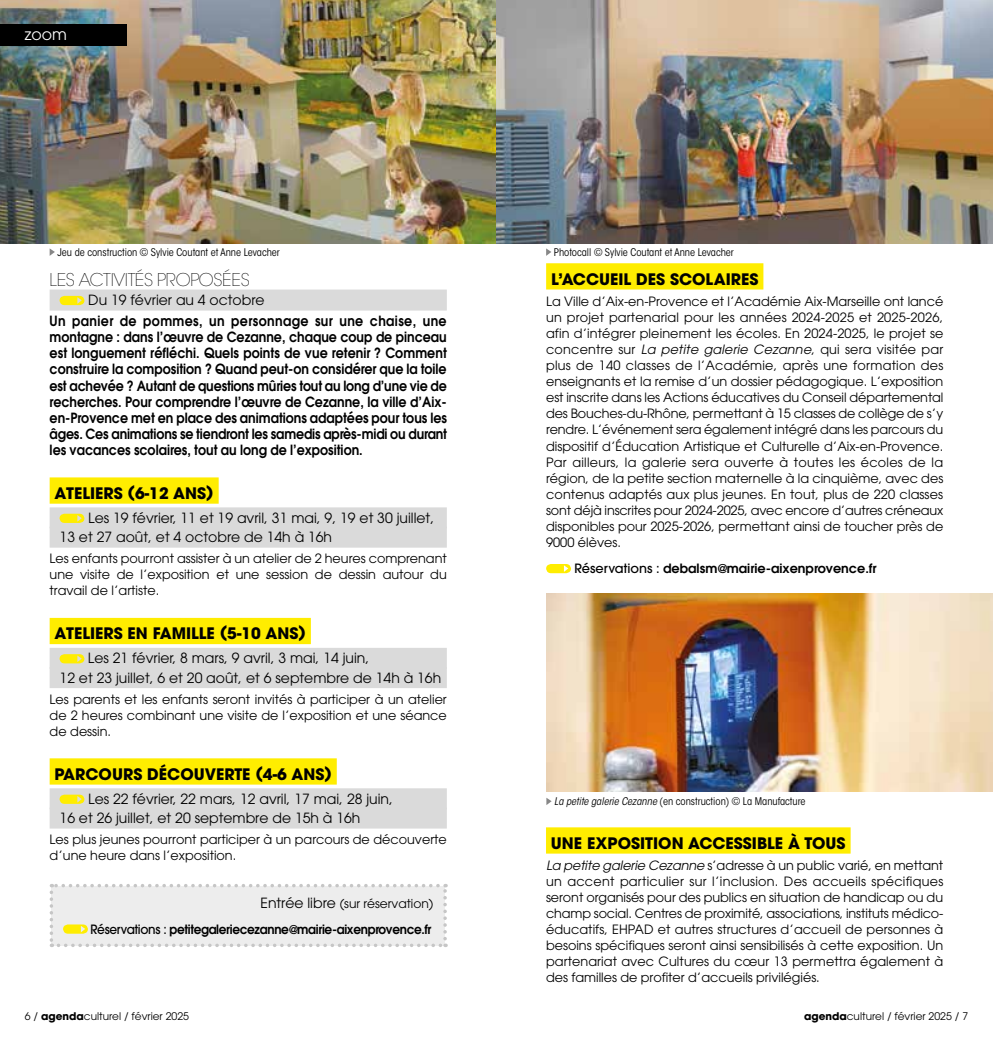
<style>
.page{position:relative;width:993px;height:1042px;background:#fff}
.page>*{position:absolute;margin:0;border:0;box-sizing:border-box;transform-origin:0 0}
.t1{font:200 17.5px "ITC Avant Garde Pro";letter-spacing:-.02em;color:#000}
.t2{font:700 15.75px "ITC Avant Garde Pro";color:#000}
.t3{font:15.75px "ITC Avant Garde Pro";color:#fff}
.t4{font:600 14px/16.1px "ITC Avant Garde Pro";color:#000;text-align:justify;scale:.9 1}
.t5{font:14px/19.2px "ITC Avant Garde Pro";color:#000}
.t6{font:12.78px/16.1px "ITC Avant Garde Pro";color:#000;text-align:justify}
.t7{font:600 12.78px "ITC Avant Garde Pro";letter-spacing:-.025em;color:#000;scale:.94 1}
.t8{font:600 12.78px "ITC Avant Garde Pro";color:#000}
.t9{font:12.25px "ITC Avant Garde Pro";color:#000}
.t10{font:condensed 10.5px "ITC Avant Garde Std";color:#000}
.t11{font:10.5px "ITC Avant Garde Pro";color:#000}
.s1{font-size:14px}
.s2{font-weight:500}
.s3{font-style:italic}
.s4{font-weight:700}
</style>
<div class="page">
<img style="left:0;top:0;width:992px;height:243px">
<div style="left:0;top:25px;width:126px;height:21px;background:#000"></div>
<svg style="left:50px;top:248px;width:5px;height:8px"></svg>
<img style="left:546px;top:593px;width:446px;height:199px">
<svg style="left:546px;top:798px;width:5px;height:7px"></svg>
<div style="left:546px;top:263px;width:217px;height:26px;background:#ffed00"></div>
<svg style="left:546px;top:564px;width:24px;height:9px"></svg>
<div style="left:546px;top:827px;width:304px;height:26px;background:#ffed00"></div>
<div style="left:50px;top:289px;width:396px;height:21px;background:#dadada"></div>
<div style="left:50px;top:477px;width:168px;height:27px;background:#ffed00"></div>
<div style="left:50px;top:507px;width:396px;height:21px;background:#dadada"></div>
<div style="left:50px;top:527px;width:396px;height:21px;background:#dadada"></div>
<div style="left:50px;top:618px;width:261px;height:26px;background:#ffed00"></div>
<div style="left:50px;top:648px;width:396px;height:21px;background:#dadada"></div>
<div style="left:50px;top:667px;width:396px;height:21px;background:#dadada"></div>
<div style="left:50px;top:758px;width:286px;height:26px;background:#ffed00"></div>
<div style="left:50px;top:788px;width:396px;height:21px;background:#dadada"></div>
<div style="left:50px;top:807px;width:396px;height:21px;background:#dadada"></div>
<svg style="left:60px;top:296px;width:24px;height:9px"></svg>
<svg style="left:60px;top:514px;width:24px;height:9px"></svg>
<svg style="left:60px;top:654px;width:24px;height:9px"></svg>
<svg style="left:60px;top:794px;width:24px;height:10px"></svg>
<svg style="left:50px;top:884px;width:396px;height:63px"></svg>
<svg style="left:546px;top:248px;width:5px;height:8px"></svg>
<p class="t3" style="left:25px;top:25px;width:44px">zoom</p>
<p class="t10" style="left:57px;top:246px;width:224px">Jeu de construction © Sylvie Coutant et Anne Levacher</p>
<h1 class="t1" style="left:50px;top:268px;width:201px">LES ACTIVITÉS PROPOSÉES</h1>
<p class="t5" style="left:88px;top:290px;width:178px">Du 19 février au 4 octobre</p>
<p class="t4" style="left:50px;top:313px;width:443px">Un panier de pommes, un personnage sur une chaise, une montagne : dans l’œuvre de Cezanne, chaque coup de pinceau est longuement réfléchi. Quels points de vue retenir ? Comment construire la composition ? Quand peut-on considérer que la toile est achevée ? Autant de questions mûries tout au long d’une vie de recherches. Pour comprendre l’œuvre de Cezanne, la ville d’Aix&shy;en-Provence met en place des animations adaptées pour tous les âges. Ces animations se tiendront les samedis après-midi ou durant les vacances scolaires, tout au long de l’exposition.</p>
<p class="t2" style="left:55px;top:482px;width:160px">ATELIERS (6-12 ANS)</p>
<p class="t5" style="left:60px;top:508px;width:376px;text-indent:29px">Les 19 février, 11 et 19 avril, 31 mai, 9, 19 et 30 juillet,<br>13 et 27 août, et 4 octobre de 14h à 16h</p>
<p class="t6" style="left:50px;top:550px;width:398px">Les enfants pourront assister à un atelier de 2 heures comprenant une visite de l’exposition et une session de dessin autour du travail de l’artiste.</p>
<p class="t2" style="left:55px;top:623px;width:253px">ATELIERS EN FAMILLE (5-10 ANS)</p>
<p class="t5" style="left:60px;top:648px;width:383px;text-indent:28px">Les 21 février, 8 mars, 9 avril, 3 mai, 14 juin,<br>12 et 23 juillet, 6 et 20 août, et 6 septembre de 14h à 16h</p>
<p class="t6" style="left:50px;top:691px;width:398px">Les parents et les enfants seront invités à participer à un atelier de 2 heures combinant une visite de l’exposition et une séance de dessin.</p>
<p class="t2" style="left:55px;top:763px;width:278px">PARCOURS DÉCOUVERTE (4-6 ANS)</p>
<p class="t5" style="left:60px;top:789px;width:335px;text-indent:29px">Les 22 février, 22 mars, 12 avril, 17 mai, 28 juin,<br>16 et 26 juillet, et 20 septembre de 15h à 16h</p>
<p class="t6" style="left:50px;top:831px;width:398px">Les plus jeunes pourront participer à un parcours de découverte d’une heure dans l’exposition.</p>
<p class="t9" style="left:260px;top:895px;width:174px"><span class="s1">Entrée libre</span> (sur réservation)</p>
<p class="t7" style="left:90px;top:920px;width:364px"><span class="s2">Réservations :</span> petitegaleriecezanne@mairie-aixenprovence.fr</p>
<p class="t10" style="left:553px;top:246px;width:181px">Photocall © Sylvie Coutant et Anne Levacher</p>
<p class="t2" style="left:551px;top:268px;width:209px">L’ACCUEIL DES SCOLAIRES</p>
<p class="t6" style="left:546px;top:293px;width:399px">La Ville d’Aix-en-Provence et l’Académie Aix-Marseille ont lancé un projet partenarial pour les années 2024-2025 et 2025-2026, afin d’intégrer pleinement les écoles. En 2024-2025, le projet se concentre sur <span class="s3">La petite galerie Cezanne</span>, qui sera visitée par plus de 140 classes de l’Académie, après une formation des enseignants et la remise d’un dossier pédagogique. L’exposition est inscrite dans les Actions éducatives du Conseil départemental des Bouches-du-Rhône, permettant à 15 classes de collège de s’y rendre. L’événement sera également intégré dans les parcours du dispositif d’Éducation Artistique et Culturelle d’Aix-en-Provence.<br>Par ailleurs, la galerie sera ouverte à toutes les écoles de la région, de la petite section maternelle à la cinquième, avec des contenus adaptés aux plus jeunes. En tout, plus de 220 classes sont déjà inscrites pour 2024-2025, avec encore d’autres créneaux disponibles pour 2025-2026, permettant ainsi de toucher près de 9000 élèves.</p>
<p class="t8" style="left:574px;top:560px;width:304px"><span class="s2">Réservations :</span> debalsm@mairie-aixenprovence.fr</p>
<p class="t10" style="left:554px;top:795px;width:253px"><span class="s3">La petite galerie Cezanne</span> (en construction) © La Manufacture</p>
<p class="t2" style="left:551px;top:832px;width:296px">UNE EXPOSITION ACCESSIBLE À TOUS</p>
<p class="t6" style="left:546px;top:857px;width:399px"><span class="s3">La petite galerie Cezanne</span> s’adresse à un public varié, en mettant un accent particulier sur l’inclusion. Des accueils spécifiques seront organisés pour des publics en situation de handicap ou du champ social. Centres de proximité, associations, instituts médico&shy;éducatifs, EHPAD et autres structures d’accueil de personnes à besoins spécifiques seront ainsi sensibilisés à cette exposition. Un partenariat avec Cultures du cœur 13 permettra également à des familles de profiter d’accueils privilégiés.</p>
<p class="t11" style="left:25px;top:1009px;width:166px">6 / <span class="s4">agenda</span>culturel / février 2025</p>
<p class="t11" style="left:803px;top:1009px;width:166px"><span class="s4">agenda</span>culturel / février 2025 / 7</p>
</div>
